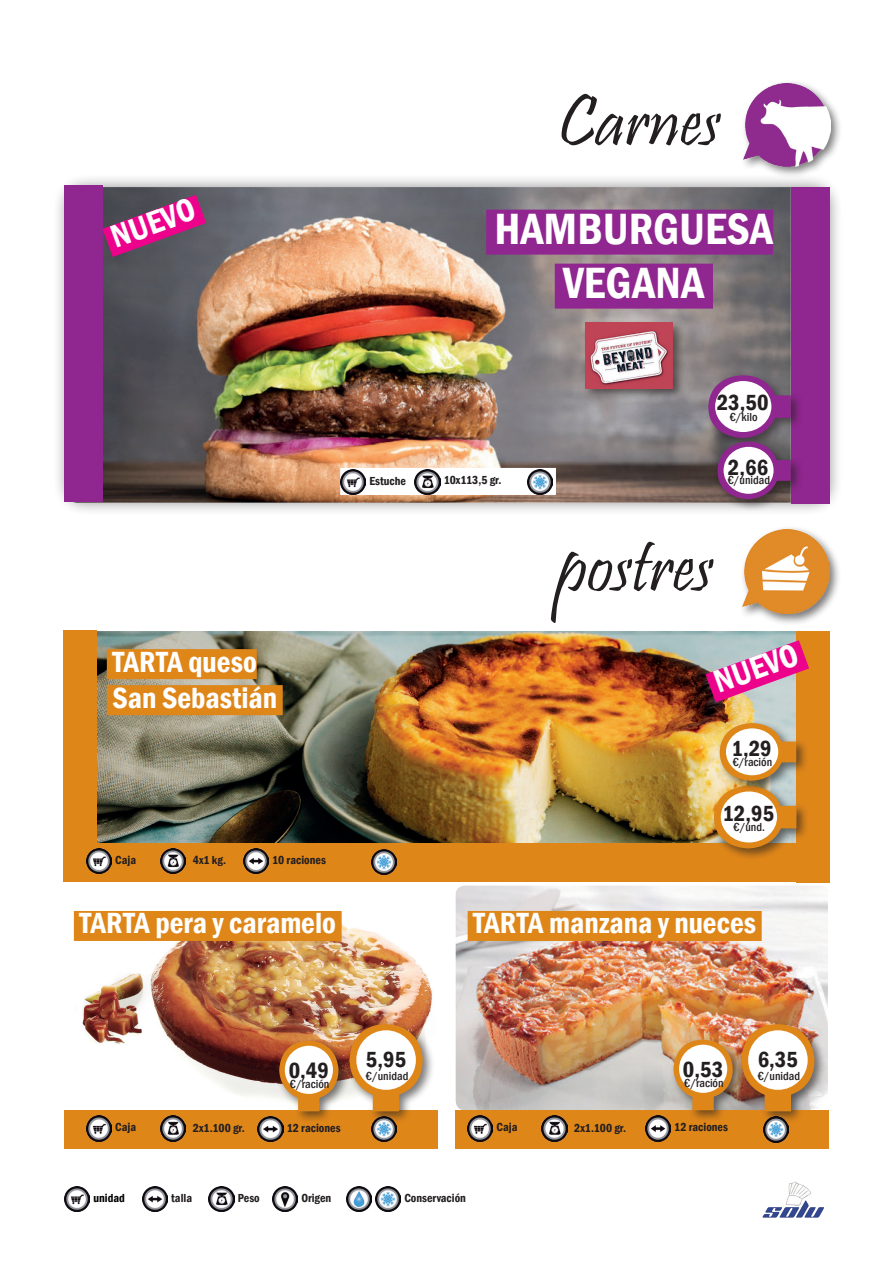
<style>
.page{position:relative;width:893px;height:1263px;background:#fff}
.page>*{position:absolute;margin:0;border:0;box-sizing:border-box;transform-origin:0 0}
.t1{font:75px "Pristina";color:#231f20}
.t2{font:600 condensed 45px/54px "Franklin Gothic";color:#fff;text-align:center}
.t3{font:600 condensed 33px "Franklin Gothic";color:#fff}
.t4{font:600 condensed 30px/36px "Franklin Gothic";color:#fff}
.t5{font:600 condensed 22.5px "Franklin Gothic";color:#231f20}
.t6{font:600 condensed 12px "Franklin Gothic";color:#231f20}
.t7{font:500 condensed 12px "Franklin Gothic";color:#231f20}
.t8{font:600 condensed 12px "Franklin Gothic";color:#000}
</style>
<div class="page">
<img style="left:762px;top:1181px;width:62px;height:37px">
<img style="left:65px;top:1186px;width:25px;height:26px">
<img style="left:142px;top:1186px;width:26px;height:26px">
<img style="left:209px;top:1186px;width:25px;height:26px">
<img style="left:272px;top:1186px;width:26px;height:26px">
<img style="left:375px;top:1186px;width:26px;height:26px">
<img style="left:346px;top:1186px;width:26px;height:26px">
<div style="left:53px;top:174px;width:790px;height:343px;background:#231f20;opacity:.5"></div>
<img style="left:68px;top:187px;width:723px;height:316px">
<div style="left:791px;top:188px;width:38px;height:316px;background:#90268f"></div>
<div style="left:486px;top:210px;width:287px;height:45px;background:#90268f"></div>
<div style="left:555px;top:264px;width:158px;height:45px;background:#90268f"></div>
<div style="left:704px;top:371px;width:99px;height:79px;background:#231f20;opacity:.6"></div>
<div style="left:340px;top:468px;width:216px;height:27px;background:#fff"></div>
<img style="left:341px;top:470px;width:25px;height:25px">
<img style="left:415px;top:470px;width:25px;height:25px">
<img style="left:527px;top:469px;width:25px;height:25px">
<div style="left:740px;top:79px;width:102px;height:99px;background:#231f20;opacity:.6"></div>
<img style="left:743px;top:83px;width:87px;height:83px">
<div style="left:64px;top:185px;width:38px;height:317px;background:#90268f"></div>
<div style="left:739px;top:525px;width:103px;height:100px;background:#231f20;opacity:.6"></div>
<img style="left:742px;top:529px;width:87px;height:84px">
<img style="left:73px;top:911px;width:359px;height:187px">
<div style="left:74px;top:911px;width:268px;height:30px;background:#df8619"></div>
<div style="left:64px;top:1110px;width:374px;height:39px;background:#df8619"></div>
<div style="left:346px;top:1020px;width:89px;height:104px;background:#231f20;opacity:.6"></div>
<svg style="left:349px;top:1023px;width:77px;height:88px"></svg>
<div style="left:356px;top:1030px;width:60px;height:60px;background:#fff;border-radius:50%"></div>
<img style="left:86px;top:1116px;width:26px;height:25px">
<img style="left:161px;top:1116px;width:25px;height:25px">
<img style="left:372px;top:1116px;width:25px;height:26px">
<img style="left:456px;top:885px;width:372px;height:225px">
<div style="left:468px;top:911px;width:294px;height:30px;background:#df8619"></div>
<div style="left:455px;top:1110px;width:374px;height:39px;background:#df8619"></div>
<div style="left:738px;top:1020px;width:89px;height:104px;background:#231f20;opacity:.6"></div>
<img style="left:741px;top:1023px;width:76px;height:88px">
<div style="left:748px;top:1030px;width:60px;height:60px;background:#fff;border-radius:50%"></div>
<img style="left:97px;top:631px;width:575px;height:212px">
<div style="left:64px;top:843px;width:765px;height:38px;background:#df8619"></div>
<div style="left:796px;top:631px;width:33px;height:252px;background:#df8619"></div>
<div style="left:64px;top:630px;width:33px;height:251px;background:#df8619"></div>
<img style="left:86px;top:848px;width:26px;height:26px">
<img style="left:161px;top:848px;width:25px;height:26px">
<img style="left:372px;top:849px;width:25px;height:26px">
<div style="left:107px;top:649px;width:150px;height:30px;background:#df8619"></div>
<div style="left:107px;top:685px;width:176px;height:30px;background:#df8619"></div>
<div style="left:710px;top:782px;width:99px;height:78px;background:#231f20;opacity:.6"></div>
<svg style="left:69px;top:174px;width:170px;height:107px"></svg>
<img style="left:468px;top:1116px;width:25px;height:25px">
<img style="left:542px;top:1116px;width:25px;height:25px">
<img style="left:763px;top:1117px;width:26px;height:25px">
<img style="left:243px;top:848px;width:26px;height:26px">
<img style="left:258px;top:1116px;width:25px;height:26px">
<img style="left:645px;top:1116px;width:25px;height:25px">
<div style="left:276px;top:1037px;width:75px;height:87px;background:#231f20;opacity:.6"></div>
<svg style="left:279px;top:1039px;width:62px;height:72px;background:#d09559"></svg>
<div style="left:285px;top:1046px;width:48px;height:48px;background:#fff;border-radius:50%"></div>
<div style="left:670px;top:1036px;width:75px;height:87px;background:#231f20;opacity:.6"></div>
<svg style="left:673px;top:1038px;width:62px;height:72px;background:#c79256"></svg>
<div style="left:679px;top:1045px;width:48px;height:48px;background:#fff;border-radius:50%"></div>
<img style="left:672px;top:616px;width:170px;height:232px">
<div style="left:726px;top:728px;width:52px;height:47px;background:#fff;border-radius:50%"></div>
<div style="left:714px;top:437px;width:89px;height:74px;background:#231f20;opacity:.6"></div>
<svg style="left:707px;top:373px;width:84px;height:126px"></svg>
<div style="left:724px;top:447px;width:50px;height:47px;background:#fff;border-radius:50%"></div>
<div style="left:582px;top:318px;width:103px;height:83px;background:#231f20;opacity:.6"></div>
<img style="left:586px;top:322px;width:87px;height:66px">
<h3 class="t3" style="left:105px;top:217px;width:89px;rotate:-20deg">NUEVO</h3>
<h1 class="t1" style="left:558px;top:80px;width:164px">Carnes</h1>
<h2 class="t2" style="left:495px;top:201px;width:280px">HAMBURGUESA<br>VEGANA</h2>
<h3 class="t4" style="left:112px;top:643px;width:166px">TARTA queso<br>San Sebastián</h3>
<p class="t6" style="left:115px;top:851px;width:22px">Caja</p>
<p class="t6" style="left:193px;top:852px;width:35px">4x1 kg.</p>
<p class="t6" style="left:272px;top:851px;width:55px">10 raciones</p>
<h3 class="t4" style="left:80px;top:905px;width:258px">TARTA pera y caramelo</h3>
<p class="t6" style="left:370px;top:473px;width:38px">Estuche</p>
<p class="t6" style="left:444px;top:472px;width:59px">10x113,5 gr.</p>
<h3 class="t5" style="left:717px;top:388px;width:53px">23,50</h3>
<p class="t7" style="left:730px;top:409px;width:29px">€/kilo</p>
<h3 class="t5" style="left:728px;top:452px;width:42px">2,66</h3>
<p class="t7" style="left:728px;top:472px;width:44px">€/unidad</p>
<h1 class="t1" style="left:556px;top:525px;width:158px">postres</h1>
<h3 class="t3" style="left:708px;top:662px;width:89px;rotate:-20deg">NUEVO</h3>
<h3 class="t5" style="left:731px;top:734px;width:42px">1,29</h3>
<p class="t7" style="left:733px;top:754px;width:41px">€/ración</p>
<h3 class="t5" style="left:722px;top:798px;width:53px">12,95</h3>
<p class="t7" style="left:734px;top:819px;width:33px">€/und.</p>
<h3 class="t4" style="left:473px;top:905px;width:284px">TARTA manzana y nueces</h3>
<h3 class="t5" style="left:289px;top:1056px;width:42px">0,49</h3>
<p class="t7" style="left:290px;top:1076px;width:41px">€/ración</p>
<h3 class="t5" style="left:366px;top:1044px;width:42px">5,95</h3>
<p class="t7" style="left:366px;top:1068px;width:44px">€/unidad</p>
<h3 class="t5" style="left:683px;top:1055px;width:42px">0,53</h3>
<p class="t7" style="left:684px;top:1075px;width:41px">€/ración</p>
<h3 class="t5" style="left:758px;top:1044px;width:42px">6,35</h3>
<p class="t7" style="left:758px;top:1068px;width:44px">€/unidad</p>
<p class="t6" style="left:115px;top:1119px;width:22px">Caja</p>
<p class="t6" style="left:193px;top:1120px;width:53px">2x1.100 gr.</p>
<p class="t6" style="left:287px;top:1119px;width:55px">12 raciones</p>
<p class="t6" style="left:674px;top:1119px;width:55px">12 raciones</p>
<p class="t6" style="left:497px;top:1119px;width:22px">Caja</p>
<p class="t6" style="left:574px;top:1120px;width:53px">2x1.100 gr.</p>
<p class="t8" style="left:94px;top:1190px;width:33px">unidad</p>
<p class="t6" style="left:171px;top:1190px;width:22px">talla</p>
<p class="t6" style="left:238px;top:1190px;width:24px">Peso</p>
<p class="t6" style="left:301px;top:1190px;width:32px">Origen</p>
<p class="t6" style="left:404px;top:1190px;width:63px">Conservación</p>
</div>
